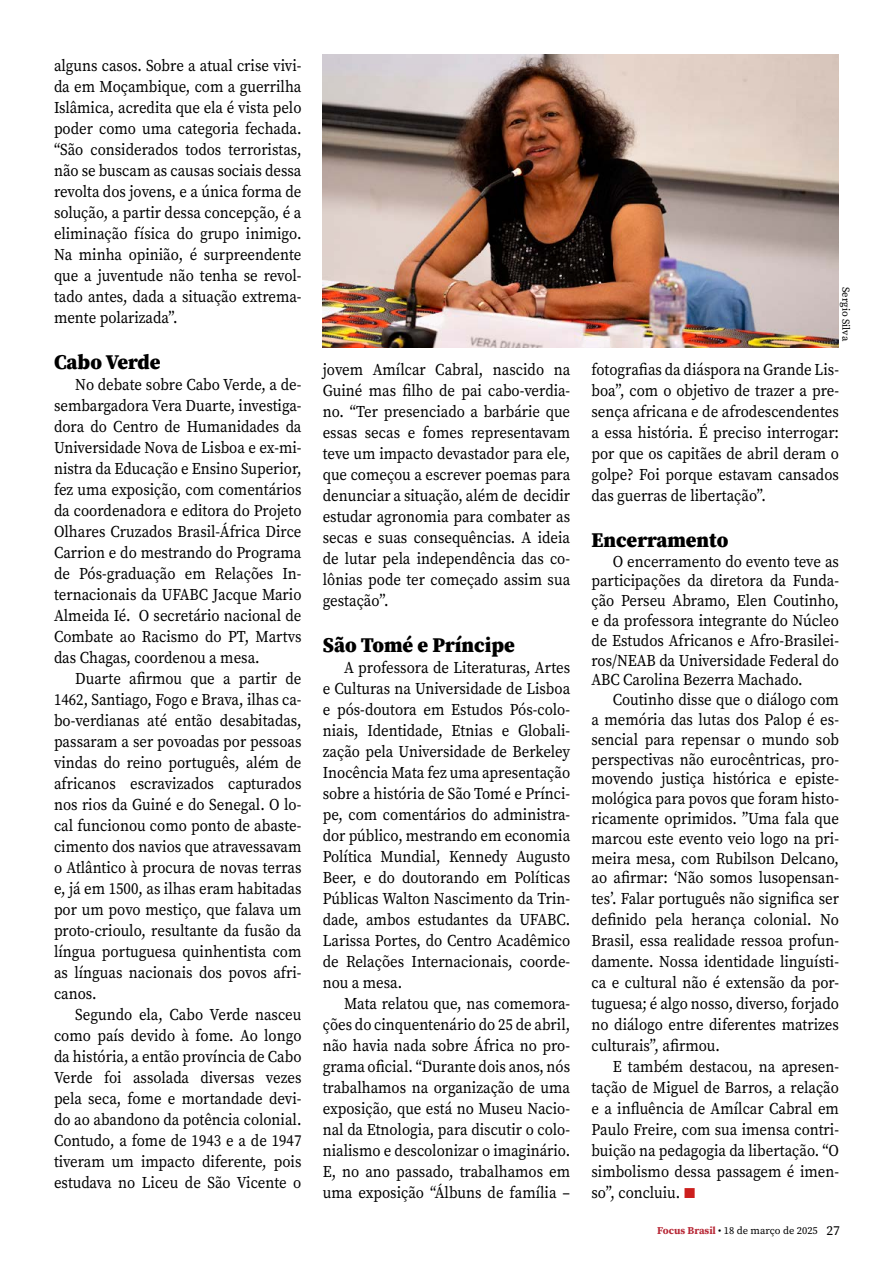
<style>
.page{position:relative;width:893px;height:1263px;background:#fff}
.page>*{position:absolute;margin:0;border:0;box-sizing:border-box;transform-origin:0 0}
.t1{font:900 21px "Source Serif Pro";color:#000}
.t2{font:16.5px/21px "Source Serif Pro";color:#000;text-align:justify;scale:.9 1}
.t3{font:10.5px "Source Serif Pro";color:#000}
.s1{color:#cc1f1d}
.s2{font-weight:700;color:#b72735}
.s3{font-size:13.5px}
</style>
<div class="page">
<img style="left:323px;top:54px;width:516px;height:293px">
<p class="t2" style="left:54px;top:55px;width:277px">alguns casos. Sobre a atual crise vivi&shy;da em Moçambique, com a guerrilha Islâmica, acredita que ela é vista pelo poder como uma categoria fechada. “São considerados todos terroristas, não se buscam as causas sociais dessa revolta dos jovens, e a única forma de solução, a partir dessa concepção, é a eliminação física do grupo inimigo.<br>Na minha opinião, é surpreendente que a juventude não tenha se revol&shy;tado antes, dada a situação extrema&shy;mente polarizada”.</p>
<p class="t1" style="left:54px;top:348px;width:108px">Cabo Verde</p>
<p class="t2" style="left:54px;top:374px;width:276px;text-indent:21px">No debate sobre Cabo Verde, a de&shy;sembargadora Vera Duarte, investiga&shy;dora do Centro de Humanidades da Universidade Nova de Lisboa e ex-mi&shy;nistra da Educação e Ensino Superior, fez uma exposição, com comentários da coordenadora e editora do Projeto Olhares Cruzados Brasil-África Dirce Carrion e do mestrando do Programa de Pós-graduação em Relações In&shy;ternacionais da UFABC Jacque Mario Almeida Ié. O secretário nacional de Combate ao Racismo do PT, Martvs das Chagas, coordenou a mesa.</p>
<p class="t2" style="left:54px;top:668px;width:276px;text-indent:21px">Duarte afirmou que a partir de 1462, Santiago, Fogo e Brava, ilhas ca&shy;bo-verdianas até então desabitadas, passaram a ser povoadas por pessoas vindas do reino português, além de africanos escravizados capturados nos rios da Guiné e do Senegal. O lo&shy;cal funcionou como ponto de abaste&shy;cimento dos navios que atravessavam o Atlântico à procura de novas terras e, já em 1500, as ilhas eram habitadas por um povo mestiço, que falava um proto-crioulo, resultante da fusão da língua portuguesa quinhentista com as línguas nacionais dos povos afri&shy;canos.</p>
<p class="t2" style="left:54px;top:1004px;width:276px;text-indent:21px">Segundo ela, Cabo Verde nasceu como país devido à fome. Ao longo da história, a então província de Cabo Verde foi assolada diversas vezes pela seca, fome e mortandade devi&shy;do ao abandono da potência colonial.<br>Contudo, a fome de 1943 e a de 1947 tiveram um impacto diferente, pois estudava no Liceu de São Vicente o</p>
<p class="t2" style="left:323px;top:358px;width:276px">jovem Amílcar Cabral, nascido na Guiné mas filho de pai cabo-verdia&shy;no. “Ter presenciado a barbárie que essas secas e fomes representavam teve um impacto devastador para ele, que começou a escrever poemas para denunciar a situação, além de decidir estudar agronomia para combater as secas e suas consequências. A ideia de lutar pela independência das co&shy;lônias pode ter começado assim sua gestação”.</p>
<p class="t1" style="left:323px;top:630px;width:194px">São Tomé e Príncipe</p>
<p class="t2" style="left:323px;top:657px;width:276px;text-indent:21px">A professora de Literaturas, Artes e Culturas na Universidade de Lisboa e pós-doutora em Estudos Pós-colo&shy;niais, Identidade, Etnias e Globali&shy;zação pela Universidade de Berkeley Inocência Mata fez uma apresentação sobre a história de São Tomé e Prínci&shy;pe, com comentários do administra&shy;dor público, mestrando em economia Política Mundial, Kennedy Augusto Beer, e do doutorando em Políticas Públicas Walton Nascimento da Trin&shy;dade, ambos estudantes da UFABC.<br>Larissa Portes, do Centro Acadêmico de Relações Internacionais, coorde&shy;nou a mesa.</p>
<p class="t2" style="left:323px;top:993px;width:276px;text-indent:21px">Mata relatou que, nas comemora&shy;ções do cinquentenário do 25 de abril, não havia nada sobre África no pro&shy;grama oficial. “Durante dois anos, nós trabalhamos na organização de uma exposição, que está no Museu Nacio&shy;nal da Etnologia, para discutir o colo&shy;nialismo e descolonizar o imaginário.<br>E, no ano passado, trabalhamos em uma exposição “Álbuns de família –</p>
<p class="t3" style="left:853px;top:287px;width:55px;rotate:90deg">Sergio Silva</p>
<p class="t2" style="left:591px;top:358px;width:276px">fotografias da diáspora na Grande Lis&shy;boa”, com o objetivo de trazer a pre&shy;sença africana e de afrodescendentes a essa história. É preciso interrogar: por que os capitães de abril deram o golpe? Foi porque estavam cansados das guerras de libertação”.</p>
<p class="t1" style="left:591px;top:525px;width:138px">Encerramento</p>
<p class="t2" style="left:591px;top:551px;width:276px;line-height:19.8px;text-indent:21px">O encerramento do evento teve as participações da diretora da Funda&shy;ção Perseu Abramo, Elen Coutinho, e da professora integrante do Núcleo de Estudos Africanos e Afro-Brasilei&shy;ros/NEAB da Universidade Federal do ABC Carolina Bezerra Machado.</p>
<p class="t2" style="left:591px;top:689px;width:276px;line-height:20.4px;text-indent:21px">Coutinho disse que o diálogo com a memória das lutas dos Palop é es&shy;sencial para repensar o mundo sob perspectivas não eurocêntricas, pro&shy;movendo justiça histórica e episte&shy;mológica para povos que foram histo&shy;ricamente oprimidos. ”Uma fala que marcou este evento veio logo na pri&shy;meira mesa, com Rubilson Delcano, ao afirmar: ‘Não somos lusopensan&shy;tes’. Falar português não significa ser definido pela herança colonial. No Brasil, essa realidade ressoa profun&shy;damente. Nossa identidade linguísti&shy;ca e cultural não é extensão da por&shy;tuguesa; é algo nosso, diverso, forjado no diálogo entre diferentes matrizes culturais”, afirmou.</p>
<p class="t2" style="left:591px;top:1056px;width:276px;text-indent:21px">E também destacou, na apresen&shy;tação de Miguel de Barros, a relação e a influência de Amílcar Cabral em Paulo Freire, com sua imensa contri&shy;buição na pedagogia da libertação. “O simbolismo dessa passagem é imen&shy;so”, concluiu. <span class="s1">■</span></p>
<p class="t3" style="left:657px;top:1224px;width:184px"><span class="s2">Focus Brasil</span> • 18 de março de 2025 <span class="s3">27</span></p>
</div>
